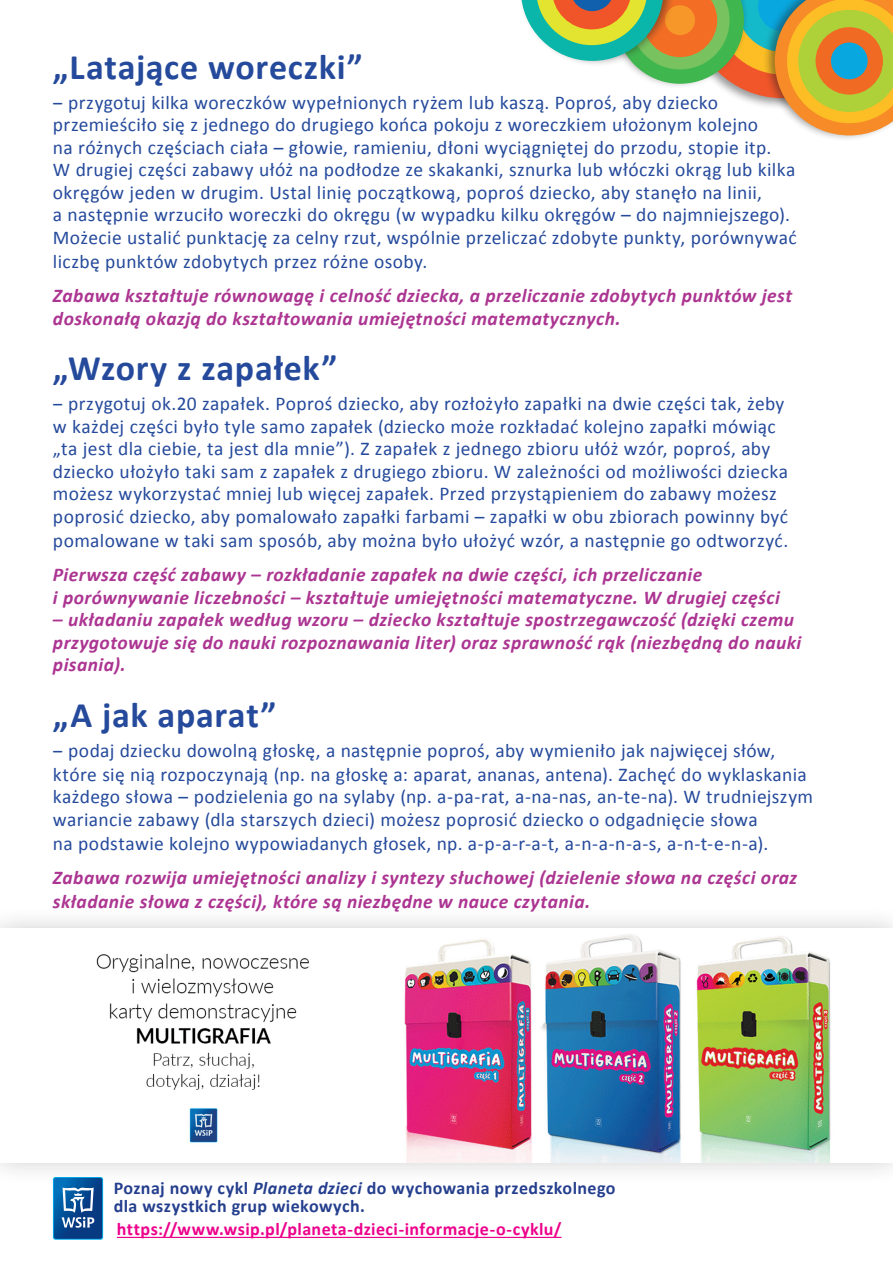
<style>
.page{position:relative;width:893px;height:1263px;background:#fff}
.page>*{position:absolute;margin:0;border:0;box-sizing:border-box;transform-origin:0 0}
.t1{font:700 36px "Calibri";letter-spacing:.02em;color:#254a9c}
.t2{font:19.5px/22.6px "Calibri";letter-spacing:.02em;color:#254a9c}
.t3{font:italic 700 19.5px/22.5px "Calibri";letter-spacing:.025em;color:#ac3592}
.t4{font:700 18px/18px "Calibri";letter-spacing:.02em;color:#253f8e}
.t5{font:700 18px "Calibri";letter-spacing:.025em;color:#ed028c}
.s1{font-style:italic}
</style>
<div class="page">
<div style="left:762px;top:0;width:131px;height:142px;background:#231f20;opacity:.47"></div>
<svg style="left:521px;top:0;width:372px;height:135px"></svg>
<hr style="left:117px;top:1237px;width:445px;height:1px;background:#ed028c">
<svg style="left:53px;top:1177px;width:50px;height:63px"></svg>
<svg style="left:54px;top:1186px;width:48px;height:53px;background:#3168a3"></svg>
<div style="left:0;top:904px;width:893px;height:282px;background:#231f20;opacity:.22"></div>
<img style="left:0;top:928px;width:893px;height:234px">
<p class="t1" style="left:53px;top:41px;width:311px">„Latające woreczki”</p>
<p class="t2" style="left:53px;top:91px;width:745px">‒ przygotuj kilka woreczków wypełnionych ryżem lub kaszą. Poproś, aby dziecko przemieściło się z jednego do drugiego końca pokoju z woreczkiem ułożonym kolejno<br>na różnych częściach ciała – głowie, ramieniu, dłoni wyciągniętej do przodu, stopie itp.<br>W drugiej części zabawy ułóż na podłodze ze skakanki, sznurka lub włóczki okrąg lub kilka okręgów jeden w drugim. Ustal linię początkową, poproś dziecko, aby stanęło na linii,<br>a następnie wrzuciło woreczki do okręgu (w wypadku kilku okręgów – do najmniejszego).<br>Możecie ustalić punktację za celny rzut, wspólnie przeliczać zdobyte punkty, porównywać liczbę punktów zdobytych przez różne osoby.</p>
<p class="t3" style="left:53px;top:284px;width:741px">Zabawa kształtuje równowagę i celność dziecka, a przeliczanie zdobytych punktów jest doskonałą okazją do kształtowania umiejętności matematycznych.</p>
<p class="t1" style="left:53px;top:343px;width:286px">„Wzory z zapałek”</p>
<p class="t2" style="left:53px;top:392px;width:737px">‒ przygotuj ok.20 zapałek. Poproś dziecko, aby rozłożyło zapałki na dwie części tak, żeby w każdej części było tyle samo zapałek (dziecko może rozkładać kolejno zapałki mówiąc „ta jest dla ciebie, ta jest dla mnie”). Z zapałek z jednego zbioru ułóż wzór, poproś, aby dziecko ułożyło taki sam z zapałek z drugiego zbioru. W zależności od możliwości dziecka możesz wykorzystać mniej lub więcej zapałek. Przed przystąpieniem do zabawy możesz poprosić dziecko, aby pomalowało zapałki farbami – zapałki w obu zbiorach powinny być pomalowane w taki sam sposób, aby można było ułożyć wzór, a następnie go odtworzyć.</p>
<p class="t3" style="left:53px;top:563px;width:728px">Pierwsza część zabawy – rozkładanie zapałek na dwie części, ich przeliczanie<br>i porównywanie liczebności – kształtuje umiejętności matematyczne. W drugiej części</p>
<p class="t3" style="left:53px;top:608px;width:750px">– układaniu zapałek według wzoru – dziecko kształtuje spostrzegawczość (dzięki czemu przygotowuje się do nauki rozpoznawania liter) oraz sprawność rąk (niezbędną do nauki pisania).</p>
<p class="t1" style="left:53px;top:689px;width:225px">„A jak aparat”</p>
<p class="t2" style="left:53px;top:738px;width:762px;line-height:23.2px">‒ podaj dziecku dowolną głoskę, a następnie poproś, aby wymieniło jak najwięcej słów, które się nią rozpoczynają (np. na głoskę a: aparat, ananas, antena). Zachęć do wyklaskania każdego słowa – podzielenia go na sylaby (np. a-pa-rat, a-na-nas, an-te-na). W trudniejszym wariancie zabawy (dla starszych dzieci) możesz poprosić dziecko o odgadnięcie słowa<br>na podstawie kolejno wypowiadanych głosek, np. a-p-a-r-a-t, a-n-a-n-a-s, a-n-t-e-n-a).</p>
<p class="t3" style="left:53px;top:865px;width:746px;line-height:24px">Zabawa rozwija umiejętności analizy i syntezy słuchowej (dzielenie słowa na części oraz składanie słowa z części), które są niezbędne w nauce czytania.</p>
<p class="t4" style="left:114px;top:1178px;width:503px">Poznaj nowy cykl <span class="s1">Planeta dzieci</span> do wychowania przedszkolnego dla wszystkich grup wiekowych.</p>
<p class="t5" style="left:117px;top:1217px;width:446px">https://www.wsip.pl/planeta-dzieci-informacje-o-cyklu/</p>
</div>
